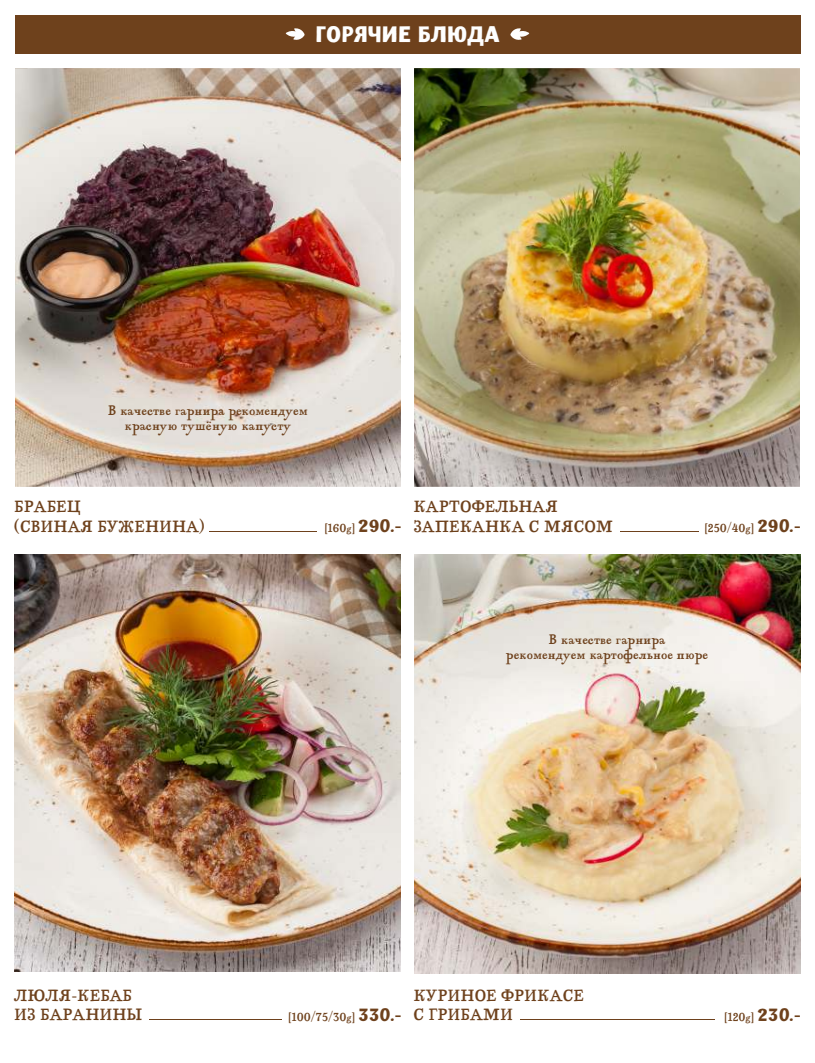
<style>
.page{position:relative;width:815px;height:1063px;background:#fff}
.page>*{position:absolute;margin:0;border:0;box-sizing:border-box;transform-origin:0 0}
.t1{font:22.5px "Kostro Grotesque";color:#fefefe}
.t2{font:17.5px/19.6px "Kostro";color:#6e411c}
.t3{font:15px/15px "Kostro";color:#6e411c;text-align:center}
.t4{font:12.5px "Kostro";color:#6e411c}
.s1{font-family:"Kostro Grotesque";font-size:17.5px}
</style>
<div class="page">
<div style="left:15px;top:15px;width:785px;height:38px;background:#6e411c"></div>
<svg style="left:510px;top:28px;width:19px;height:12px"></svg>
<svg style="left:286px;top:28px;width:19px;height:12px"></svg>
<img style="left:414px;top:554px;width:386px;height:419px">
<hr style="left:520px;top:1019px;width:195px;height:1px;background:#6e411c">
<img style="left:15px;top:555px;width:386px;height:416px">
<hr style="left:149px;top:1019px;width:133px;height:1px;background:#6e411c">
<img style="left:15px;top:68px;width:386px;height:419px">
<hr style="left:210px;top:531px;width:107px;height:1px;background:#6e411c">
<img style="left:414px;top:68px;width:386px;height:419px">
<hr style="left:620px;top:531px;width:79px;height:1px;background:#6e411c">
<p class="t1" style="left:316px;top:23px;width:185px">ГОРЯЧИЕ БЛЮДА</p>
<p class="t3" style="left:108px;top:404px;width:202px">В качестве гарнира рекомендуем красную тушёную капусту</p>
<p class="t2" style="left:14px;top:498px;width:192px">БРАБЕЦ<br>(СВИНАЯ БУЖЕНИНА)</p>
<p class="t4" style="left:325px;top:522px;width:79px">[160g] <span class="s1">290.-</span></p>
<p class="t2" style="left:413px;top:498px;width:201px">КАРТОФЕЛЬНАЯ<br>ЗАПЕКАНКА С МЯСОМ</p>
<p class="t4" style="left:705px;top:522px;width:98px">[250/40g] <span class="s1">290.-</span></p>
<p class="t3" style="left:506px;top:633px;width:204px">В качестве гарнира<br>рекомендуем картофельное пюре</p>
<p class="t2" style="left:14px;top:987px;width:130px">ЛЮЛЯ-КЕБАБ<br>ИЗ БАРАНИНЫ</p>
<p class="t4" style="left:289px;top:1010px;width:115px">[100/75/30g] <span class="s1">330.-</span></p>
<p class="t2" style="left:413px;top:987px;width:172px">КУРИНОЕ ФРИКАСЕ<br>С ГРИБАМИ</p>
<p class="t4" style="left:725px;top:1010px;width:78px">[120g] <span class="s1">230.-</span></p>
</div>
